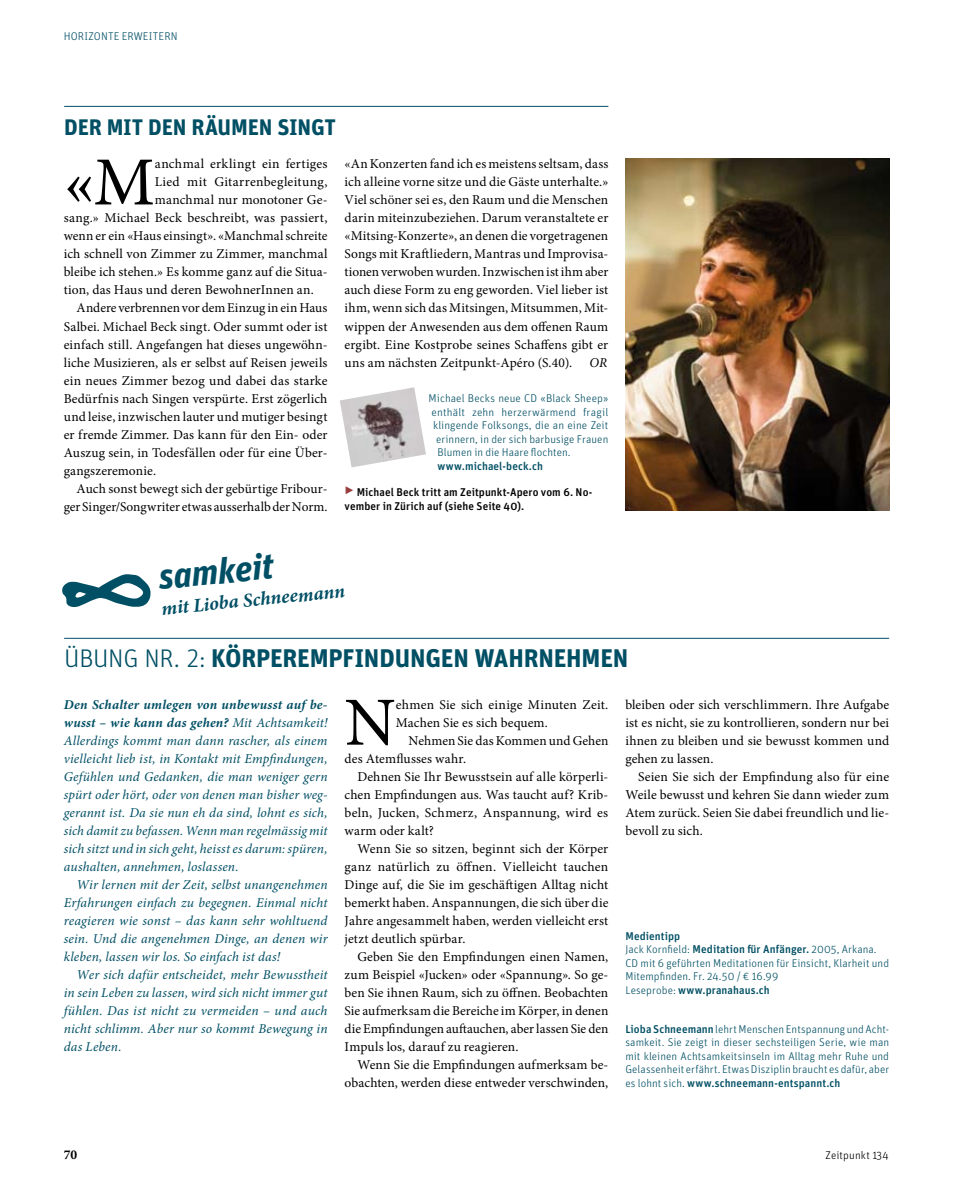
<style>
.page{position:relative;width:953px;height:1191px;background:#fff}
.page>*{position:absolute;margin:0;border:0;box-sizing:border-box;transform-origin:0 0}
.t1{font:68.85px "Minion Pro";color:#000}
.t2{font:italic 700 36px "Unit OT";color:#004f64}
.t3{font:700 25.5px "Unit OT";letter-spacing:-.005em;color:#004f64}
.t4{font:700 22.5px "Unit OT";letter-spacing:-.005em;color:#004f64}
.t5{font:italic 700 19.5px "Minion Pro";color:#004f64}
.t6{font:13.5px/18px "Minion Pro";letter-spacing:.01em;color:#000;text-align:justify}
.t7{font:italic 13.5px/18px "Minion Pro";letter-spacing:.01em;color:#004f64;text-align:justify}
.t8{font:700 13.5px "Minion Pro";color:#000}
.t9{font:italic 13.5px "Minion Pro";color:#000}
.t10{font:300 11.25px/13.5px "Unit OT";letter-spacing:.01em;color:#004f64}
.t11{font:500 11.25px/13.5px "Unit OT";letter-spacing:.005em;color:#000}
.t12{font:500 11.25px "Unit OT";letter-spacing:.005em;color:#004f64}
.t13{font:300 11.25px "Unit OT";letter-spacing:.015em;color:#000}
.s1{font-size:17.25px;color:#993e3e}
.s2{font-weight:300}
.s3{font-weight:700}
.s4{font-weight:500}
</style>
<div class="page">
<svg style="left:62px;top:574px;width:89px;height:33px"></svg>
<hr style="left:64px;top:106px;width:544px;height:1px;background:#004f64">
<img style="left:625px;top:159px;width:264px;height:351px">
<img style="left:340px;top:387px;width:86px;height:80px">
<hr style="left:64px;top:638px;width:825px;height:1px;background:#004f64">
<p class="t10" style="left:64px;top:29px;width:108px">Horizonte erweitern</p>
<h3 class="t4" style="left:64px;top:112px;width:273px">DER MIT DEN RÄUMEN SINGT</h3>
<h1 class="t1" style="left:64px;top:136px;width:92px">«M</h1>
<p class="t6" style="left:155px;top:155px;width:174px">anchmal erklingt ein fertiges</p>
<p class="t6" style="left:155px;top:173px;width:174px">Lied mit Gitarrenbegleitung,</p>
<p class="t6" style="left:155px;top:191px;width:174px">manchmal nur monotoner Ge-</p>
<p class="t6" style="left:64px;top:209px;width:265px">sang.» Michael Beck beschreibt, was passiert,</p>
<p class="t6" style="left:64px;top:227px;width:265px">wenn er ein «Haus einsingt». «Manchmal schreite</p>
<p class="t6" style="left:64px;top:245px;width:265px">ich schnell von Zimmer zu Zimmer, manchmal</p>
<p class="t6" style="left:64px;top:263px;width:265px">bleibe ich stehen.» Es komme ganz auf die Situa-</p>
<p class="t6" style="left:64px;top:281px;width:251px">tion, das Haus und deren BewohnerInnen an.</p>
<p class="t6" style="left:77px;top:299px;width:252px">Andere verbrennen vor dem Einzug in ein Haus</p>
<p class="t6" style="left:64px;top:317px;width:265px">Salbei. Michael Beck singt. Oder summt oder ist</p>
<p class="t6" style="left:64px;top:335px;width:265px">einfach still. Angefangen hat dieses ungewöhn-</p>
<p class="t6" style="left:64px;top:353px;width:265px">liche Musizieren, als er selbst auf Reisen jeweils</p>
<p class="t6" style="left:64px;top:371px;width:265px">ein neues Zimmer bezog und dabei das starke</p>
<p class="t6" style="left:64px;top:389px;width:265px">Bedürfnis nach Singen verspürte. Erst zögerlich</p>
<p class="t6" style="left:64px;top:407px;width:265px">und leise, inzwischen lauter und mutiger besingt</p>
<p class="t6" style="left:64px;top:425px;width:265px">er fremde Zimmer. Das kann für den Ein- oder</p>
<p class="t6" style="left:64px;top:443px;width:265px">Auszug sein, in Todesfällen oder für eine Über-</p>
<p class="t6" style="left:64px;top:461px;width:94px">gangszeremonie.</p>
<p class="t6" style="left:77px;top:479px;width:252px">Auch sonst bewegt sich der gebürtige Fribour-</p>
<p class="t6" style="left:64px;top:497px;width:265px">ger Singer/Songwriter etwas ausserhalb der Norm.</p>
<p class="t6" style="left:344px;top:155px;width:265px">«An Konzerten fand ich es meistens seltsam, dass ich alleine vorne sitze und die Gäste unterhalte.» Viel schöner sei es, den Raum und die Menschen darin miteinzubeziehen. Darum veranstaltete er «Mitsing-Konzerte», an denen die vorgetragenen Songs mit Kraftliedern, Mantras und Improvisa&shy;tionen verwoben wurden. Inzwischen ist ihm aber auch diese Form zu eng geworden. Viel lieber ist ihm, wenn sich das Mitsingen, Mitsummen, Mit&shy;wippen der Anwesenden aus dem offenen Raum ergibt. Eine Kostprobe seines Schaffens gibt er uns am nächsten Zeitpunkt-Apéro (S.40).</p>
<p class="t9" style="left:589px;top:353px;width:19px">OR</p>
<p class="t10" style="left:428px;top:392px;width:181px">Michael Becks neue CD «Black Sheep»</p>
<p class="t10" style="left:431px;top:405px;width:178px">enthält zehn herzerwärmend fragil</p>
<p class="t10" style="left:433px;top:419px;width:177px">klingende Folksongs, die an eine Zeit</p>
<p class="t10" style="left:436px;top:432px;width:174px">erinnern, in der sich barbusige Frauen</p>
<p class="t10" style="left:437px;top:446px;width:134px">Blumen in die Haare flochten.</p>
<p class="t12" style="left:437px;top:459px;width:107px">www.michael-beck.ch</p>
<p class="t11" style="left:344px;top:485px;width:249px"><span class="s1">▶</span> Michael Beck tritt am Zeitpunkt-Apero vom 6. N o&shy;vember in Zürich auf (siehe Seite 40).</p>
<h2 class="t2" style="left:156px;top:554px;width:117px;rotate:-6deg">samkeit</h2>
<h3 class="t5" style="left:160px;top:595px;width:186px;rotate:-6deg">mit Lioba Schneemann</h3>
<h3 class="t3" style="left:64px;top:641px;width:565px"><span class="s2">Übung Nr. 2:</span> KÖRPEREMPFINDUNGEN WAHRNEHMEN</h3>
<p class="t7" style="left:64px;top:695px;width:265px"><span class="s3">Den Schalter umlegen von unbewusst auf be&shy;wusst – wie kann das gehen?</span> Mit Achtsamkeit!<br>Allerdings kommt man dann rascher, als einem vielleicht lieb ist, in Kontakt mit Empfindungen, Gefühlen und Gedanken, die man weniger gern spürt oder hört, oder von denen man bisher weg&shy;gerannt ist. Da sie nun eh da sind, lohnt es sich, sich damit zu befassen. Wenn man regelmässig mit sich sitzt und in sich geht, heisst es darum: spüren, aushalten, annehmen, loslassen.</p>
<p class="t7" style="left:64px;top:875px;width:265px;text-indent:13px">Wir lernen mit der Zeit, selbst unangenehmen Erfahrungen einfach zu begegnen. Einmal nicht reagieren wie sonst – das kann sehr wohltuend sein. Und die angenehmen Dinge, an denen wir kleben, lassen wir los. So einfach ist das!</p>
<p class="t7" style="left:64px;top:965px;width:265px;text-indent:13px">Wer sich dafür entscheidet, mehr Bewusstheit in sein Leben zu lassen, wird sich nicht immer gut fühlen. Das ist nicht zu vermeiden – und auch nicht schlimm. Aber nur so kommt Bewegung in das Leben.</p>
<h1 class="t1" style="left:344px;top:676px;width:53px">N</h1>
<p class="t6" style="left:396px;top:695px;width:214px">ehmen Sie sich einige Minuten Zeit.<br>Machen Sie es sich bequem.</p>
<p class="t6" style="left:344px;top:731px;width:265px;text-indent:64px">Nehmen Sie das Kommen und Gehen des Atemflusses wahr.</p>
<p class="t6" style="left:344px;top:767px;width:265px;text-indent:13px">Dehnen Sie Ihr Bewusstsein auf alle körperli&shy;chen Empfindungen aus. Was taucht auf? Krib&shy;beln, Jucken, Schmerz, Anspannung, wird es warm oder kalt?</p>
<p class="t6" style="left:344px;top:839px;width:265px;text-indent:13px">Wenn Sie so sitzen, beginnt sich der Körper ganz natürlich zu öffnen. Vielleicht tauchen Dinge auf, die Sie im geschäftigen Alltag nicht bemerkt haben. Anspannungen, die sich über die Jahre angesammelt haben, werden vielleicht erst jetzt deutlich spürbar.</p>
<p class="t6" style="left:344px;top:947px;width:265px;text-indent:13px">Geben Sie den Empfindungen einen Namen, zum Beispiel «Jucken» oder «Spannung». So ge&shy;ben Sie ihnen Raum, sich zu öffnen. Beobachten Sie aufmerksam die Bereiche im Körper, in denen die Empfindungen auftauchen, aber lassen Sie den Impuls los, darauf zu reagieren.</p>
<p class="t6" style="left:344px;top:1055px;width:265px;text-align:right">Wenn Sie die Empfindungen aufmerksam be&shy;obachten, werden diese entweder verschwinden,</p>
<p class="t6" style="left:625px;top:695px;width:265px">bleiben oder sich verschlimmern. Ihre Aufgabe ist es nicht, sie zu kontrollieren, sondern nur bei ihnen zu bleiben und sie bewusst kommen und gehen zu lassen.</p>
<p class="t6" style="left:625px;top:767px;width:265px;text-indent:13px">Seien Sie sich der Empfindung also für eine Weile bewusst und kehren Sie dann wieder zum Atem zurück. Seien Sie dabei freundlich und lie&shy;bevoll zu sich.</p>
<p class="t10" style="left:625px;top:929px;width:265px"><span class="s4">Medientipp<br></span>Jack Kornfield: <span class="s4">Meditation für Anfänger.</span> 2005, Arkana.<br>CD mit 6 geführten Meditationen für Einsicht, Klarheit und Mitempfinden. Fr. 24.50 / € 16.99<br>Leseprobe: <span class="s4">www.pranahaus.ch</span></p>
<p class="t10" style="left:625px;top:1022px;width:265px;text-align:justify"><span class="s4">Lioba Schneemann</span> lehrt Menschen Entspannung und Acht&shy;samkeit. Sie zeigt in dieser sechsteiligen Serie, wie man mit kleinen Achtsamkeitsinseln im Alltag mehr Ruhe und Gelassenheit erfährt. Etwas Disziplin braucht es dafür, aber es lohnt sich. <span class="s4">www.schneemann-entspannt.ch</span></p>
<p class="t8" style="left:64px;top:1145px;width:15px">70</p>
<p class="t13" style="left:825px;top:1148px;width:65px">Zeitpunkt 134</p>
</div>
